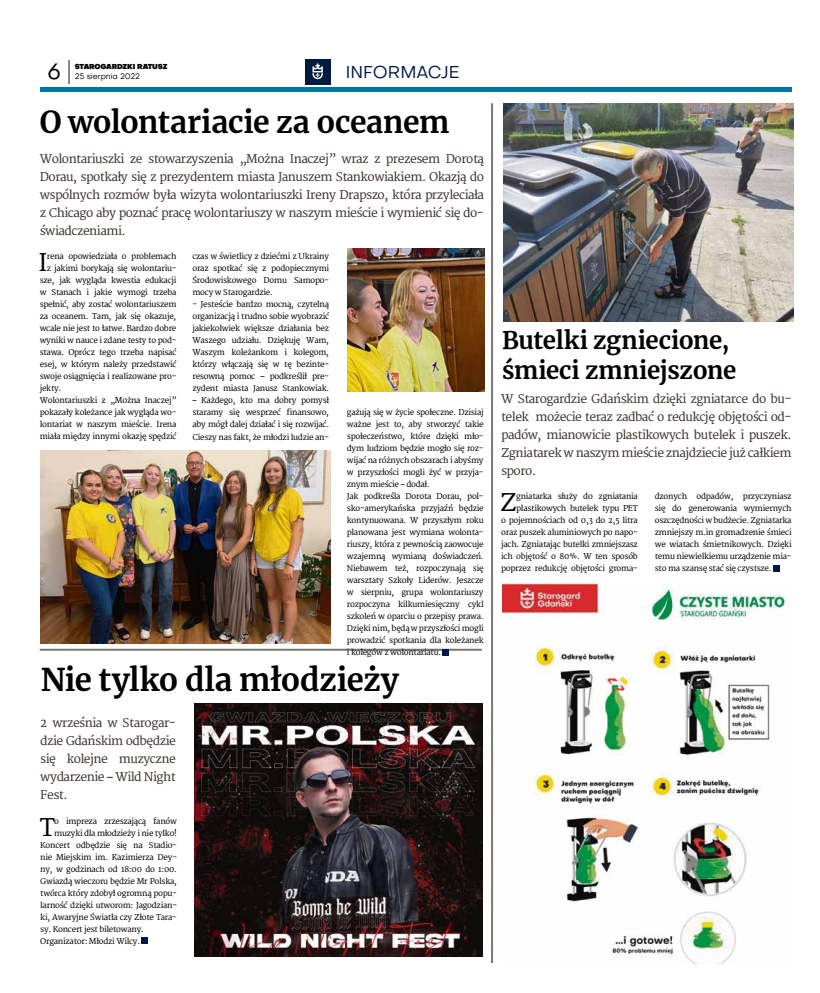
<style>
.page{position:relative;width:820px;height:993px;background:#fff}
.page>*{position:absolute;margin:0;border:0;box-sizing:border-box;transform-origin:0 0}
.t1{font:700 31px "Merriweather";letter-spacing:-.01em;color:#000}
.t2{font:700 30px "Merriweather";letter-spacing:-.015em;color:#000}
.t3{font:24.3px "Merriweather";color:#000}
.t4{font:700 24px/30px "Merriweather";letter-spacing:-.01em;color:#000}
.t5{font:22px "Objectivity";color:#000}
.t6{font:17px "Objectivity";color:#001749}
.t7{font:12px/18px "Merriweather";letter-spacing:-.04em;color:#3b342b;text-align:justify}
.t8{font:8px/12px "Merriweather";letter-spacing:-.03em;color:#000;text-align:justify}
.t9{font:8px "Objectivity";letter-spacing:-.02em;color:#000}
.t10{font:900 7px "Objectivity";letter-spacing:-.02em;color:#000}
</style>
<div class="page">
<hr style="left:40px;top:87px;width:751px;height:4px;background:#0075a1">
<svg style="left:68px;top:60px;width:1px;height:24px"></svg>
<div style="left:305px;top:59px;width:25px;height:25px;background:#001b3f"></div>
<svg style="left:312px;top:63px;width:11px;height:16px"></svg>
<hr style="left:491px;top:103px;width:2px;height:859px;background:#797571">
<hr style="left:40px;top:648px;width:441px;height:2px;background:#797571">
<svg style="left:142px;top:937px;width:6px;height:6px"></svg>
<img style="left:194px;top:703px;width:288px;height:252px">
<img style="left:502px;top:583px;width:286px;height:379px">
<img style="left:503px;top:103px;width:290px;height:218px">
<div style="left:772px;top:565px;width:7px;height:6px;background:#00174a"></div>
<div style="left:442px;top:648px;width:7px;height:7px;background:#00174a"></div>
<img style="left:41px;top:450px;width:289px;height:193px">
<img style="left:347px;top:249px;width:137px;height:142px">
<h3 class="t5" style="left:48px;top:57px;width:15px">6</h3>
<p class="t9" style="left:75px;top:71px;width:67px">25 sierpnia 2022</p>
<p class="t10" style="left:75px;top:61px;width:94px">STAROGARDZKI RATUSZ</p>
<h3 class="t6" style="left:345px;top:61px;width:115px">INFORMACJE</h3>
<h2 class="t2" style="left:40px;top:101px;width:411px">O wolontariacie za oceanem</h2>
<p class="t7" style="left:40px;top:149px;width:445px">Wolontariuszki ze stowarzyszenia „Można Inaczej” wraz z prezesem Dorotą Dorau, spotkały się z prezydentem miasta Januszem Stankowiakiem. Okazją do wspólnych rozmów była wizyta wolontariuszki Ireny Drapszo, która przyleciała z Chicago aby poznać pracę wolontariuszy w naszym mieście i wymienić się do&shy;świadczeniami.</p>
<h3 class="t3" style="left:38px;top:247px;width:11px">I</h3>
<p class="t8" style="left:47px;top:250px;width:131px">rena opowiedziała o problemach</p>
<p class="t8" style="left:47px;top:262px;width:131px">z jakimi borykają się wolontariu-</p>
<p class="t8" style="left:40px;top:274px;width:138px">sze, jak wygląda kwestia edukacji</p>
<p class="t8" style="left:40px;top:286px;width:138px">w Stanach i jakie wymogi trzeba</p>
<p class="t8" style="left:40px;top:298px;width:138px">spełnić, aby zostać wolontariuszem</p>
<p class="t8" style="left:40px;top:310px;width:138px">za oceanem. Tam, jak się okazuje,</p>
<p class="t8" style="left:40px;top:322px;width:138px">wcale nie jest to łatwe. Bardzo dobre</p>
<p class="t8" style="left:40px;top:334px;width:138px">wyniki w nauce i zdane testy to pod-</p>
<p class="t8" style="left:40px;top:346px;width:138px">stawa. Oprócz tego trzeba napisać</p>
<p class="t8" style="left:40px;top:358px;width:138px">esej, w którym należy przedstawić</p>
<p class="t8" style="left:40px;top:370px;width:138px">swoje osiągnięcia i realizowane pro-</p>
<p class="t8" style="left:40px;top:382px;width:23px">jekty.</p>
<p class="t8" style="left:40px;top:394px;width:138px">Wolontariuszki z „Można Inaczej”</p>
<p class="t8" style="left:40px;top:406px;width:138px">pokazały koleżance jak wygląda wo-</p>
<p class="t8" style="left:40px;top:418px;width:138px">lontariat w naszym mieście. Irena</p>
<p class="t8" style="left:40px;top:430px;width:138px">miała między innymi okazję spędzić</p>
<p class="t8" style="left:192px;top:250px;width:138px">czas w świetlicy z dziećmi z Ukrainy oraz spotkać się z podopiecznymi Środowiskowego Domu Samopo&shy;mocy w Starogardzie.</p>
<p class="t8" style="left:192px;top:298px;width:138px">- Jesteście bardzo mocną, czytelną organizacją i trudno sobie wyobrazić jakiekolwiek większe działania bez Waszego udziału. Dziękuję Wam, Waszym koleżankom i kolegom, którzy włączają się w tę bezinte&shy;resowną pomoc – podkreślił pre&shy;zydent miasta Janusz Stankowiak.</p>
<p class="t8" style="left:192px;top:394px;width:138px">– Każdego, kto ma dobry pomysł staramy się wesprzeć finansowo, aby mógł dalej działać i się rozwijać.<br>Cieszy nas fakt, że młodzi ludzie an-</p>
<p class="t8" style="left:347px;top:406px;width:138px;text-align:left">gażują się w życie społeczne. Dzisiaj ważne jest to, aby stworzyć takie społeczeństwo, które dzięki mło&shy;dym ludziom będzie mogło się roz&shy;wijać na różnych obszarach i abyśmy w przyszłości mogli żyć w przyja&shy;znym mieście – dodał.<br>Jak podkreśla Dorota Dorau, pol&shy;sko-amerykańska przyjaźń będzie kontynuowana. W przyszłym roku planowana jest wymiana wolonta&shy;riuszy, która z pewnością zaowocuje wzajemną wymianą doświadczeń.<br>Niebawem też, rozpoczynają się warsztaty Szkoły Liderów. Jeszcze w sierpniu, grupa wolontariuszy rozpoczyna kilkumiesięczny cykl szkoleń w oparciu o przepisy prawa.<br>Dzięki nim, będą w przyszłości mogli prowadzić spotkania dla koleżanek i kolegów z wolontariatu.</p>
<h1 class="t1" style="left:41px;top:658px;width:359px">Nie tylko dla młodzieży</h1>
<h3 class="t7" style="left:40px;top:713px;width:137px">2 września w Starogar&shy;dzie Gdańskim odbędzie się kolejne muzyczne wydarzenie – Wild Night Fest.</h3>
<h3 class="t3" style="left:40px;top:811px;width:17px">T</h3>
<p class="t8" style="left:54px;top:814px;width:124px">o impreza zrzeszającą fanów</p>
<p class="t8" style="left:54px;top:826px;width:124px">muzyki dla młodzieży i nie tylko!</p>
<p class="t8" style="left:40px;top:838px;width:138px">Koncert odbędzie się na Stadio-</p>
<p class="t8" style="left:40px;top:850px;width:138px">nie Miejskim im. Kazimierza Dey-</p>
<p class="t8" style="left:40px;top:862px;width:138px">ny, w godzinach od 18:00 do 1:00.</p>
<p class="t8" style="left:40px;top:874px;width:138px">Gwiazdą wieczoru będzie Mr Polska,</p>
<p class="t8" style="left:40px;top:886px;width:138px">twórca który zdobył ogromną popu-</p>
<p class="t8" style="left:40px;top:898px;width:138px">larność dzięki utworom: Jagodzian-</p>
<p class="t8" style="left:40px;top:910px;width:138px">ki, Awaryjne Światła czy Złote Tara-</p>
<p class="t8" style="left:40px;top:922px;width:105px">sy. Koncert jest biletowany.</p>
<p class="t8" style="left:40px;top:934px;width:101px">Organizator: Młodzi Wilcy.</p>
<h3 class="t4" style="left:502px;top:324px;width:236px">Butelki zgniecione, śmieci zmniejszone</h3>
<h3 class="t7" style="left:501px;top:389px;width:292px">W Starogardzie Gdańskim dzięki zgniatarce do bu&shy;telek możecie teraz zadbać o redukcję objętości od&shy;padów, mianowicie plastikowych butelek i puszek.<br>Zgniatarek w naszym mieście znajdziecie już całkiem sporo.</h3>
<p class="t8" style="left:501px;top:490px;width:138px;text-align:right">gniatarka służy do zgniatania plastikowych butelek typu PET<br>o pojemnościach od 0,3 do 2,5 litra oraz puszek aluminiowych po napo&shy;jach. Zgniatając butelki zmniejszasz ich objętość o 80%. W ten sposób poprzez redukcję objętości groma-</p>
<h3 class="t3" style="left:500px;top:487px;width:18px">Z</h3>
<p class="t8" style="left:654px;top:490px;width:138px">dzonych odpadów, przyczyniasz się do generowania wymiernych oszczędności w budżecie. Zgniatarka zmniejszy m.in gromadzenie śmieci we wiatach śmietnikowych. Dzięki temu niewielkiemu urządzenie mia&shy;sto ma szansę stać się czystsze.</p>
</div>
